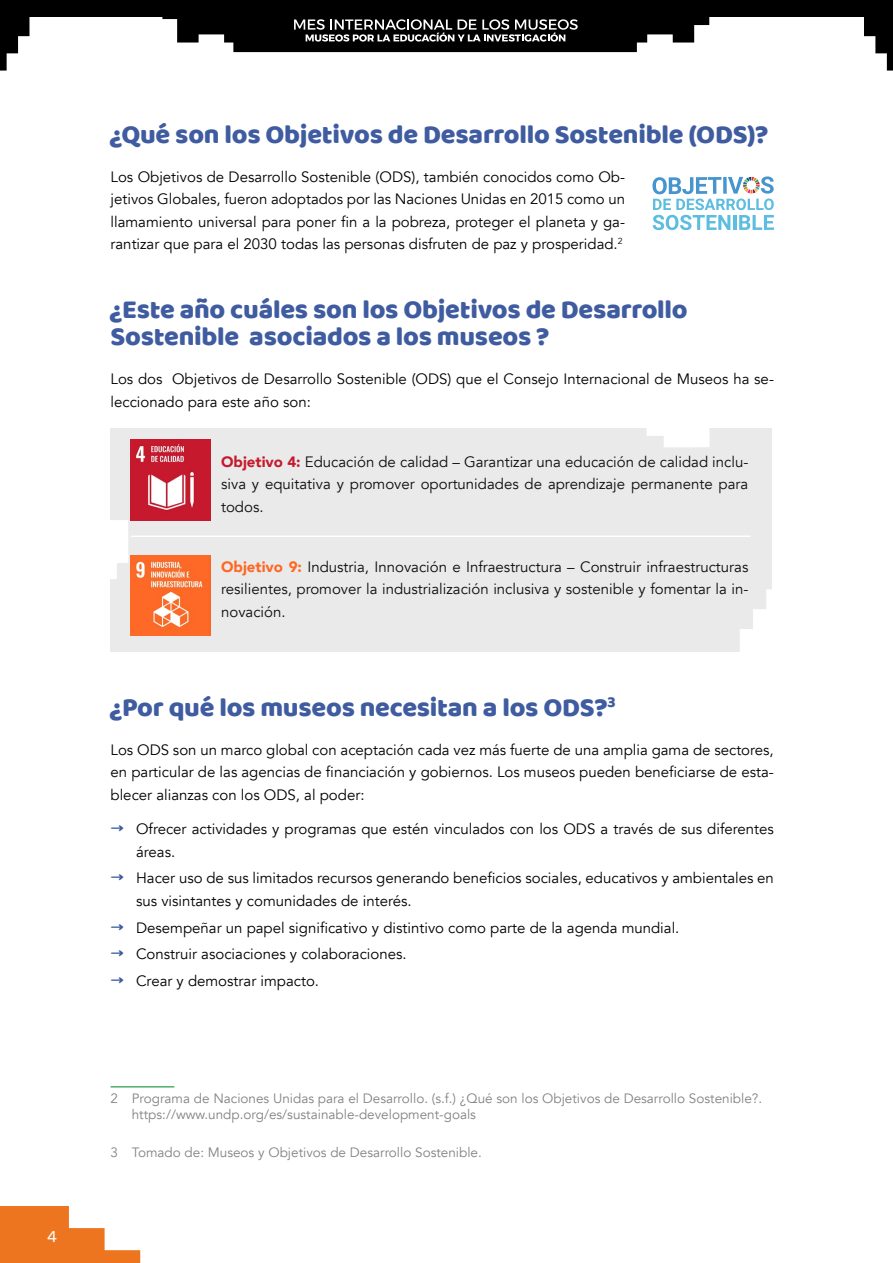
<style>
.page{position:relative;width:893px;height:1263px;background:#fff}
.page>*{position:absolute;margin:0;border:0;box-sizing:border-box;transform-origin:0 0}
.t1{font:27px/27px "Baloo";letter-spacing:-.01em;color:#405ca1}
.t2{font:18px "Baloo 2";color:#fff}
.t3{font:15px/22.5px "Avenir";color:#000}
.t4{font:15px/22.5px "Avenir";color:#0d0d0d;text-align:justify}
.t5{font:13.5px/16.2px "Avenir";color:#808285}
.s1{font-weight:900;color:#c51a2d}
.s2{font-weight:900;color:#fd6824}
.s3{font-family:"Baloo 2";font-size:19.5px;color:#405ca1}
</style>
<div class="page">
<svg style="left:0;top:1206px;width:140px;height:57px"></svg>
<svg style="left:162px;top:17px;width:547px;height:35px"></svg>
<div style="left:0;top:0;width:893px;height:17px;background:#000"></div>
<svg style="left:0;top:17px;width:29px;height:54px"></svg>
<svg style="left:864px;top:17px;width:29px;height:54px"></svg>
<div style="left:111px;top:428px;width:661px;height:224px;background:#eaeaea"></div>
<hr style="left:131px;top:535px;width:619px;height:2px;background:#fff">
<img style="left:130px;top:440px;width:80px;height:80px">
<img style="left:130px;top:555px;width:80px;height:81px">
<svg style="left:647px;top:428px;width:62px;height:19px"></svg>
<svg style="left:740px;top:589px;width:32px;height:63px"></svg>
<svg style="left:110px;top:520px;width:18px;height:75px"></svg>
<hr style="left:111px;top:1086px;width:63px;height:1px;background:#4fad6b">
<svg style="left:652px;top:176px;width:122px;height:54px"></svg>
<p class="t2" style="left:47px;top:1224px;width:11px">4</p>
<h1 class="t1" style="left:111px;top:120px;width:660px">¿Qué son los Objetivos de Desarrollo Sostenible (ODS)?</h1>
<p class="t3" style="left:111px;top:166px;width:516px;text-align:justify">Los Objetivos de Desarrollo Sostenible (ODS), también conocidos como Ob&shy;jetivos Globales, fueron adoptados por las Naciones Unidas en 2015 como un llamamiento universal para poner fin a la pobreza, proteger el planeta y ga&shy;rantizar que para el 2030 todas las personas disfruten de paz y prosperidad.<sup>2</sup></p>
<h1 class="t1" style="left:111px;top:296px;width:579px">¿Este año cuáles son los Objetivos de Desarrollo<br>Sostenible asociados a los museos ?</h1>
<p class="t3" style="left:111px;top:368px;width:665px">Los dos Objetivos de Desarrollo Sostenible (ODS) que el Consejo Internacional de Museos ha se&shy;leccionado para este año son:</p>
<p class="t4" style="left:221px;top:451px;width:529px"><span class="s1">Objetivo 4:</span> Educación de calidad – Garantizar una educación de calidad inclu&shy;siva y equitativa y promover oportunidades de aprendizaje permanente para todos.</p>
<p class="t4" style="left:221px;top:556px;width:529px"><span class="s2">Objetivo 9:</span> Industria, Innovación e Infraestructura – Construir infraestructuras resilientes, promover la industrialización inclusiva y sostenible y fomentar la in&shy;novación.</p>
<h1 class="t1" style="left:111px;top:693px;width:507px">¿Por qué los museos necesitan a los ODS?<sup>3</sup></h1>
<p class="t3" style="left:111px;top:738px;width:665px;text-align:justify">Los ODS son un marco global con aceptación cada vez más fuerte de una amplia gama de sectores, en particular de las agencias de financiación y gobiernos. Los museos pueden beneficiarse de esta&shy;blecer alianzas con los ODS, al poder:</p>
<p class="t3" style="left:136px;top:818px;width:639px;text-indent:-26px"><span class="s3">→</span> Ofrecer actividades y programas que estén vinculados con los ODS a través de sus diferentes áreas.</p>
<p class="t3" style="left:136px;top:867px;width:639px;text-indent:-26px"><span class="s3">→</span> Hacer uso de sus limitados recursos generando beneficios sociales, educativos y ambientales en sus visintantes y comunidades de interés.</p>
<p class="t3" style="left:111px;top:916px;width:570px"><span class="s3">→</span> Desempeñar un papel significativo y distintivo como parte de la agenda mundial.</p>
<p class="t3" style="left:111px;top:943px;width:298px"><span class="s3">→</span> Construir asociaciones y colaboraciones.</p>
<p class="t3" style="left:111px;top:970px;width:210px"><span class="s3">→</span> Crear y demostrar impacto.</p>
<p class="t5" style="left:132px;top:1090px;width:632px;text-indent:-21px">2 Programa de Naciones Unidas para el Desarrollo. (s.f.) ¿Qué son los Objetivos de Desarrollo Sostenible?. https://www.undp.org/es/sustainable-development-goals</p>
<p class="t5" style="left:111px;top:1144px;width:373px">3 Tomado de: Museos y Objetivos de Desarrollo Sostenible.</p>
</div>
